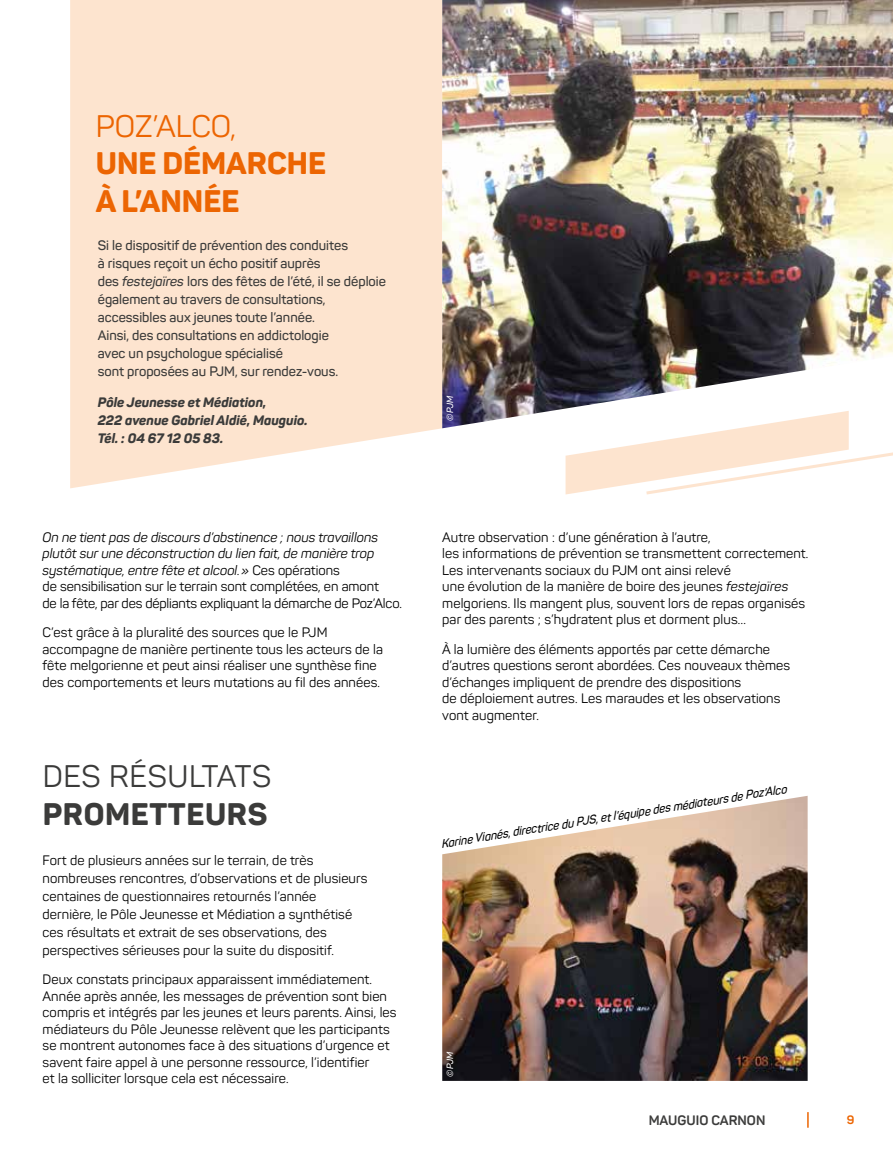
<style>
.page{position:relative;width:893px;height:1149px;background:#fff}
.page>*{position:absolute;margin:0;border:0;box-sizing:border-box;transform-origin:0 0}
.t1{font:800 30.75px/37.5px "Panton";color:#ec6502}
.t2{font:30.75px "Panton";letter-spacing:.02em;color:#3b3b3a}
.t3{font:800 30.75px "Panton";letter-spacing:.02em;color:#3b3b3a}
.t4{font:30.75px "Panton";color:#ec6502}
.t5{font:13.5px/16.5px "Panton";letter-spacing:.01em;color:#000}
.t6{font:600 13.5px/18px "Panton";color:#3b3b3a}
.t7{font:italic 13.5px/16.5px "Panton";color:#000}
.t8{font:italic 800 13.5px/18px "Panton";color:#3b3b3a}
.t9{font:700 13.5px "Panton";color:#3b3b3a}
.t10{font:italic 600 12px "Panton";color:#000;scale:.95 1}
.t11{font:700 12px "Panton";color:#ec6502}
.t12{font:italic 600 9px "Panton";color:#fff}
.s1{font-style:italic}
.s2{font-style:normal}
</style>
<div class="page">
<div style="left:70px;top:0;width:372px;height:488px;background:#fde4cf"></div>
<img style="left:442px;top:0;width:451px;height:428px">
<img style="left:442px;top:796px;width:366px;height:284px">
<svg style="left:566px;top:410px;width:327px;height:85px"></svg>
<svg style="left:807px;top:1112px;width:2px;height:15px"></svg>
<h1 class="t4" style="left:96px;top:107px;width:142px">POZ’ALCO,</h1>
<h1 class="t1" style="left:96px;top:144px;width:232px">UNE DÉMARCHE<br>À L’ANNÉE</h1>
<p class="t6" style="left:98px;top:236px;width:290px">Si le dispositif de prévention des conduites<br>à risques reçoit un écho positif auprès<br>des <span class="s1">festejaïres</span> lors des fêtes de l’été, il se déploie également au travers de consultations, accessibles aux jeunes toute l’année.<br>Ainsi, des consultations en addictologie<br>avec un psychologue spécialisé<br>sont proposées au PJM, sur rendez-vous.</p>
<p class="t8" style="left:98px;top:392px;width:212px">Pôle Jeunesse et Médiation,<br>222 avenue Gabriel Aldié, Mauguio.<br>Tél. : 04 67 12 05 83.</p>
<p class="t7" style="left:43px;top:528px;width:361px">On ne tient pas de discours d’abstinence ; nous travaillons plutôt sur une déconstruction du lien fait, de manière trop systématique, entre fête et alcool.» <span class="s2">Ces opérations<br>de sensibilisation sur le terrain sont complétées, en amont<br>de la fête, par des dépliants expliquant la démarche de Poz’Alco.</span></p>
<p class="t5" style="left:43px;top:624px;width:342px">C’est grâce à la pluralité des sources que le PJM accompagne de manière pertinente tous les acteurs de la fête melgorienne et peut ainsi réaliser une synthèse fine des comportements et leurs mutations au fil des années.</p>
<h1 class="t2" style="left:43px;top:757px;width:230px">DES RÉSULTATS</h1>
<h1 class="t3" style="left:43px;top:794px;width:226px">PROMETTEURS</h1>
<p class="t5" style="left:43px;top:850px;width:326px;line-height:18px">Fort de plusieurs années sur le terrain, de très nombreuses rencontres, d’observations et de plusieurs centaines de questionnaires retournés l’année dernière, le Pôle Jeunesse et Médiation a synthétisé ces résultats et extrait de ses observations, des perspectives sérieuses pour la suite du dispositif.</p>
<p class="t5" style="left:43px;top:970px;width:356px">Deux constats principaux apparaissent immédiatement.<br>Année après année, les messages de prévention sont bien compris et intégrés par les jeunes et leurs parents. Ainsi, les médiateurs du Pôle Jeunesse relèvent que les participants se montrent autonomes face à des situations d’urgence et savent faire appel à une personne ressource, l’identifier<br>et la solliciter lorsque cela est nécessaire.</p>
<p class="t12" style="left:444px;top:420px;width:27px;rotate:-90deg">©PJM</p>
<p class="t5" style="left:442px;top:528px;width:368px">Autre observation : d’une génération à l’autre,<br>les informations de prévention se transmettent correctement.<br>Les intervenants sociaux du PJM ont ainsi relevé<br>une évolution de la manière de boire des jeunes <span class="s1">festejaïres </span>melgoriens. Ils mangent plus, souvent lors de repas organisés par des parents ; s’hydratent plus et dorment plus…</p>
<p class="t5" style="left:442px;top:640px;width:350px">À la lumière des éléments apportés par cette démarche d’autres questions seront abordées. Ces nouveaux thèmes d’échanges impliquent de prendre des dispositions<br>de déploiement autres. Les maraudes et les observations vont augmenter.</p>
<p class="t10" style="left:440px;top:835px;width:369px;rotate:-9deg">Karine Vianés, directrice du PJS, et l’équipe des médiateurs de Poz’Alco</p>
<p class="t12" style="left:444px;top:1076px;width:27px;rotate:-90deg">©PJM</p>
<p class="t9" style="left:649px;top:1111px;width:118px">MAUGUIO CARNON</p>
<p class="t11" style="left:847px;top:1112px;width:9px">9</p>
</div>
